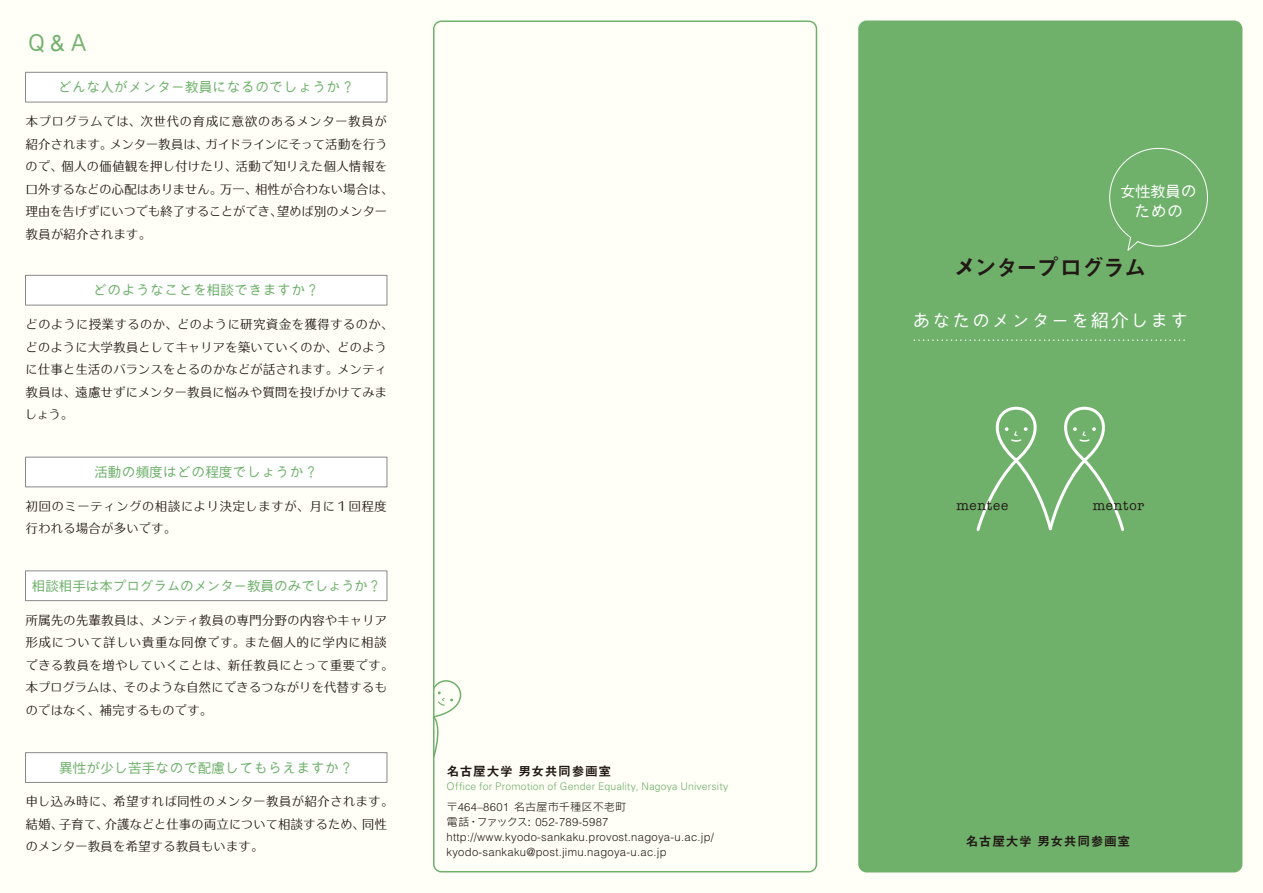
<style>
.page{position:relative;width:1263px;height:893px;background:#fffef7}
.page>*{position:absolute;margin:0;border:0;box-sizing:border-box;transform-origin:0 0}
.t1{font:22.5px "Midashi Go Pro MB31";letter-spacing:-.06em;color:#221815}
.t2{font:22.5px "Ruika 03";color:#6fb16b}
.t3{font:18px "iroha 25 icho R";letter-spacing:.1em;color:#fff}
.t4{font:16.5px "iroha 25 icho R";color:#fff}
.t5{font:15px "iroha 25 icho R";color:#fff}
.t6{font:14.25px "iroha 25 icho R";color:#6fb16b}
.t7{font:14.25px "iroha 25 icho R";letter-spacing:-.065em;color:#6fb16b}
.t8{font:13.5px "American Typewriter";letter-spacing:.055em;color:#221815}
.t9{font:12.75px/22.5px "Kan 48 Typos Std";letter-spacing:-.015em;color:#221815}
.t10{font:12.75px/22.5px "Kan 48 Typos Std";letter-spacing:.015em;color:#221815}
.t11{font:12.75px "Midashi Go Pro MB31";letter-spacing:.05em;color:#221815}
.t12{font:300 11.25px/15px "Helvetica";letter-spacing:.025em;color:#221815}
.t13{font:300 10.5px "Univers LT Pro 45";letter-spacing:.015em;color:#6fb16b}
.s1{font-family:"Helvetica"}
.s2{font-size:13.5px}
.s3{font-family:"Ruika 02";font-weight:400}
.s4{font-family:"Gothic BBB Pro";font-weight:500}
.s5{font-size:16.5px}
.s6{font-size:24.75px}
</style>
<div class="page">
<div style="left:25px;top:72px;width:362px;height:30px;background:#fff;border:1px solid #898989"></div>
<div style="left:25px;top:275px;width:362px;height:30px;background:#fff;border:1px solid #898989"></div>
<div style="left:25px;top:457px;width:362px;height:30px;background:#fff;border:1px solid #898989"></div>
<div style="left:25px;top:571px;width:362px;height:30px;background:#fff;border:1px solid #898989"></div>
<div style="left:25px;top:752px;width:362px;height:31px;background:#fff;border:1px solid #898989"></div>
<div style="left:433px;top:21px;width:384px;height:851px;border:2px solid #6fb16b;border-radius:8px"></div>
<svg style="left:433px;top:677px;width:29px;height:82px"></svg>
<div style="left:859px;top:21px;width:383px;height:851px;background:#6fb16b;border-radius:8px"></div>
<div style="left:858px;top:21px;width:384px;height:851px;border:2px solid #6fb16b;border-radius:8px"></div>
<svg style="left:976px;top:406px;width:148px;height:125px"></svg>
<svg style="left:1109px;top:147px;width:99px;height:104px"></svg>
<svg style="left:914px;top:339px;width:271px;height:2px"></svg>
<p class="t2" style="left:26px;top:31px;width:66px">Ｑ<span class="s1">&amp;</span>Ａ</p>
<p class="t6" style="left:58px;top:80px;width:298px">どんな<span class="s2">人</span>がメンター<span class="s2">教員</span>になるのでしょうか？</p>
<p class="t9" style="left:25px;top:108px;width:370px">本プログラムでは、次世代の育成に意欲のあるメンター教員が紹介されます。メンター教員は、ガイドラインにそって活動を行うので、個人の価値観を押し付けたり、活動で知りえた個人情報を口外するなどの心配はありません。万一、相性が合わない場合は、理由を告げずにいつでも終了することができ、望めば別のメンター教員が紹介されます。</p>
<p class="t6" style="left:93px;top:283px;width:228px">どのようなことを<span class="s2">相談</span>できますか？</p>
<p class="t9" style="left:25px;top:311px;width:370px">どのように授業するのか、どのように研究資金を獲得するのか、どのように大学教員としてキャリアを築いていくのか、どのように仕事と生活のバランスをとるのかなどが話されます。メンティ教員は、遠慮せずにメンター教員に悩みや質問を投げかけてみましょう。</p>
<p class="t6" style="left:94px;top:465px;width:225px"><span class="s2">活動</span>の<span class="s2">頻度</span>はどの<span class="s2">程度</span>でしょうか？</p>
<p class="t10" style="left:25px;top:493px;width:363px">初回のミーティングの相談により決定しますが、月に１回程度行われる場合が多いです。</p>
<p class="t7" style="left:32px;top:578px;width:351px"><span class="s2">相談相手</span>は<span class="s2">本</span>プログラムのメンター<span class="s2">教員</span>のみでしょうか？</p>
<p class="t9" style="left:25px;top:607px;width:370px">所属先の先輩教員は、メンティ教員の専門分野の内容やキャリア形成について詳しい貴重な同僚です。また個人的に学内に相談できる教員を増やしていくことは、新任教員にとって重要です。本プログラムは、そのような自然にできるつながりを代替するものではなく、補完するものです。</p>
<p class="t6" style="left:59px;top:760px;width:296px"><span class="s2">異性</span>が<span class="s2">少</span>し<span class="s2">苦手</span>なので<span class="s2">配慮</span>してもらえますか？</p>
<p class="t11" style="left:446px;top:761px;width:166px">名古屋大学 男女共同参画室</p>
<p class="t13" style="left:446px;top:779px;width:283px">Office for Promotion of Gender Equality, Nagoya University</p>
<p class="t12" style="left:446px;top:799px;width:269px"><span class="s3">〒</span>464–8601 <span class="s3">名古屋市千種区不老町<br>電話・ファックス</span><span class="s4">:</span> 052-789-5987 http://www.kyodo-sankaku.provost.nagoya-u.ac.jp/ kyodo-sankaku@post.jimu.nagoya-u.ac.jp</p>
<p class="t9" style="left:25px;top:788px;width:370px">申し込み時に、希望すれば同性のメンター教員が紹介されます。結婚、子育て、介護などと仕事の両立について相談するため、同性のメンター教員を希望する教員もいます。</p>
<p class="t5" style="left:1120px;top:184px;width:78px">女性教員<span class="s5">の</span></p>
<p class="t4" style="left:1134px;top:203px;width:51px">ための</p>
<p class="t1" style="left:952px;top:249px;width:195px"><span class="s6">メ</span>ンタープログラム</p>
<p class="t3" style="left:913px;top:312px;width:277px">あなたのメンターを紹介します</p>
<p class="t8" style="left:956px;top:496px;width:53px">mentee</p>
<p class="t8" style="left:1093px;top:496px;width:53px">mentor</p>
<p class="t11" style="left:965px;top:831px;width:166px">名古屋大学 男女共同参画室</p>
</div>
